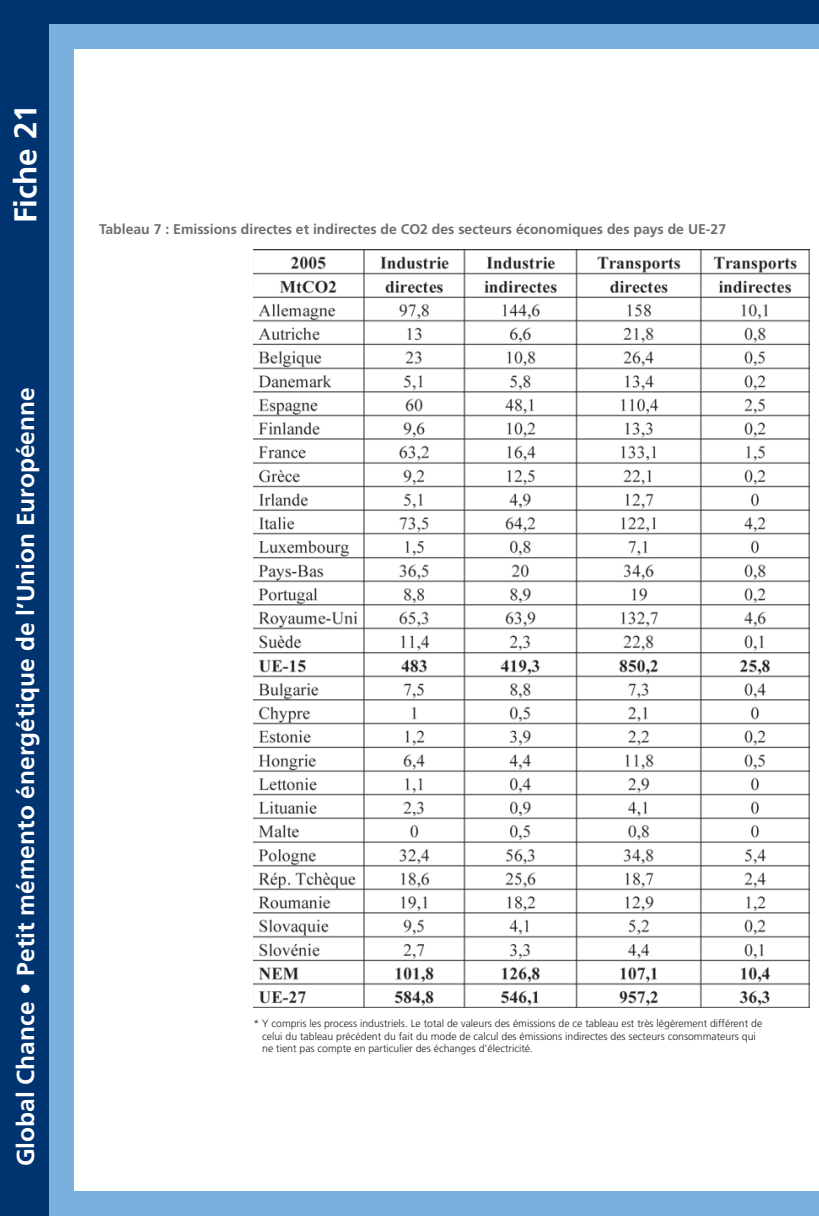
<style>
.page{position:relative;width:819px;height:1216px;background:#fff}
.page>*{position:absolute;margin:0;border:0;box-sizing:border-box;transform-origin:0 0}
.t1{font:700 31.5px "Frutiger";color:#fff}
.t2{font:700 24.5px "Frutiger";color:#fff}
.t3{font:700 14px "Frutiger";color:#6d6e70}
.t4{font:300 10.5px/12.6px "Frutiger";color:#231f20}
</style>
<div class="page">
<div style="left:0;top:0;width:819px;height:1215px;background:#003471"></div>
<div style="left:50px;top:25px;width:769px;height:1190px;background:#7aafde"></div>
<div style="left:74px;top:50px;width:745px;height:1141px;background:#fff"></div>
<img style="left:253px;top:249px;width:556px;height:758px">
<p class="t1" style="left:13px;top:223px;width:121px;rotate:-90deg">Fiche 21</p>
<p class="t3" style="left:99px;top:223px;width:628px">Tableau 7 : Emissions directes et indirectes de CO2 des secteurs économiques des pays de UE-27</p>
<p class="t2" style="left:16px;top:1166px;width:780px;rotate:-90deg">Global Chance • Petit mémento énergétique de l’Union Européenne</p>
<p class="t4" style="left:262px;top:1017px;width:501px;text-indent:-9px">* Y compris les process industriels. Le total de valeurs des émissions de ce tableau est très légèrement différent de celui du tableau précédent du fait du mode de calcul des émissions indirectes des secteurs consommateurs qui ne tient pas compte en particulier des échanges d’électricité.</p>
</div>
